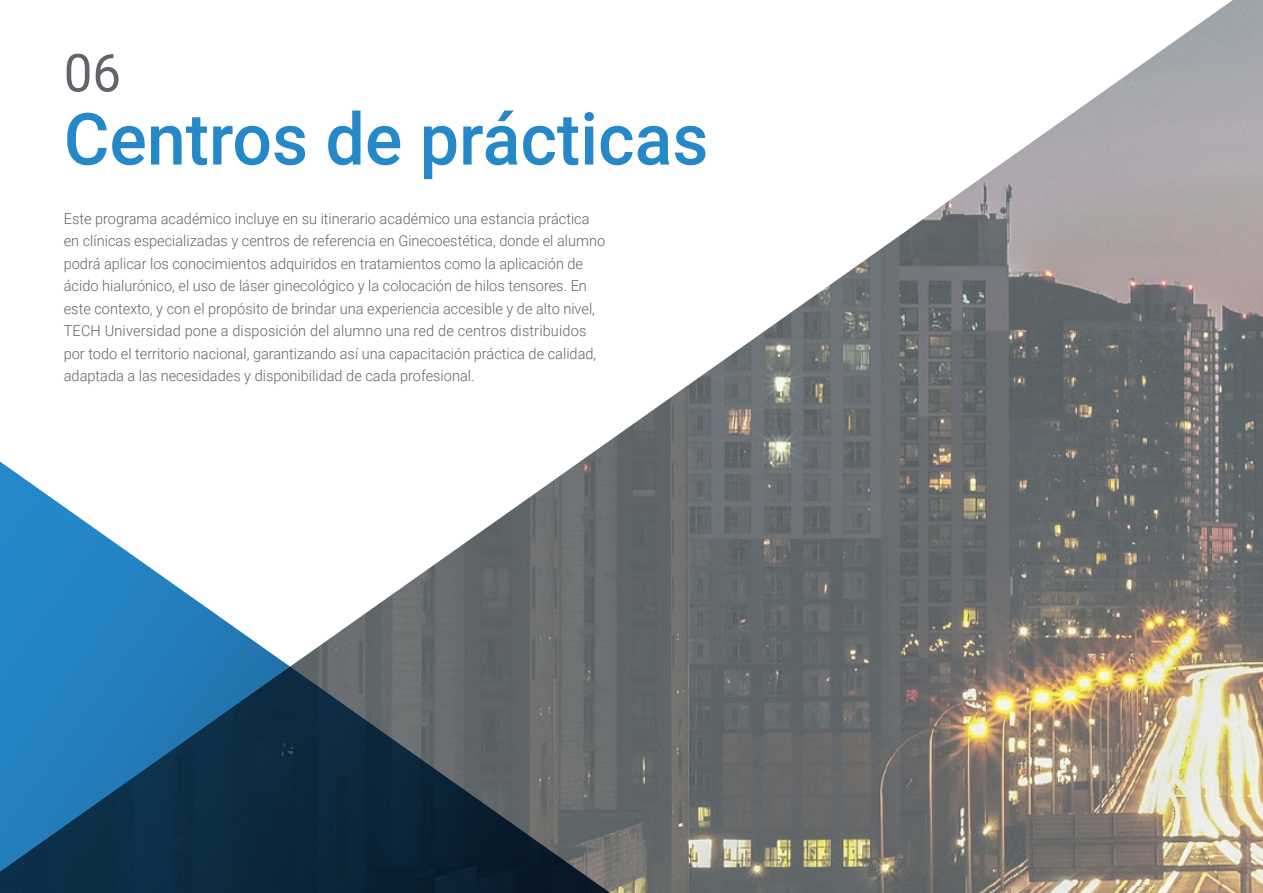
<style>
.page{position:relative;width:1263px;height:893px;background:#fff}
.page>*{position:absolute;margin:0;border:0;box-sizing:border-box;transform-origin:0 0}
.t1{font:500 72px "Roboto";color:#2488c9}
.t2{font:52.5px "Roboto";color:#61646a}
.t3{font:300 15px/22.5px "Roboto";color:#61646a}
</style>
<div class="page">
<img style="left:602px;top:0;width:661px;height:893px">
<svg style="left:0;top:446px;width:640px;height:447px"></svg>
<h2 class="t2" style="left:64px;top:36px;width:59px">06</h2>
<h1 class="t1" style="left:64px;top:89px;width:646px">Centros de prácticas</h1>
<p class="t3" style="left:64px;top:207px;width:543px">Este programa académico incluye en su itinerario académico una estancia práctica en clínicas especializadas y centros de referencia en Ginecoestética, donde el alumno podrá aplicar los conocimientos adquiridos en tratamientos como la aplicación de ácido hialurónico, el uso de láser ginecológico y la colocación de hilos tensores. En este contexto, y con el propósito de brindar una experiencia accesible y de alto nivel, TECH Universidad pone a disposición del alumno una red de centros distribuidos por todo el territorio nacional, garantizando así una capacitación práctica de calidad, adaptada a las necesidades y disponibilidad de cada profesional.</p>
</div>
